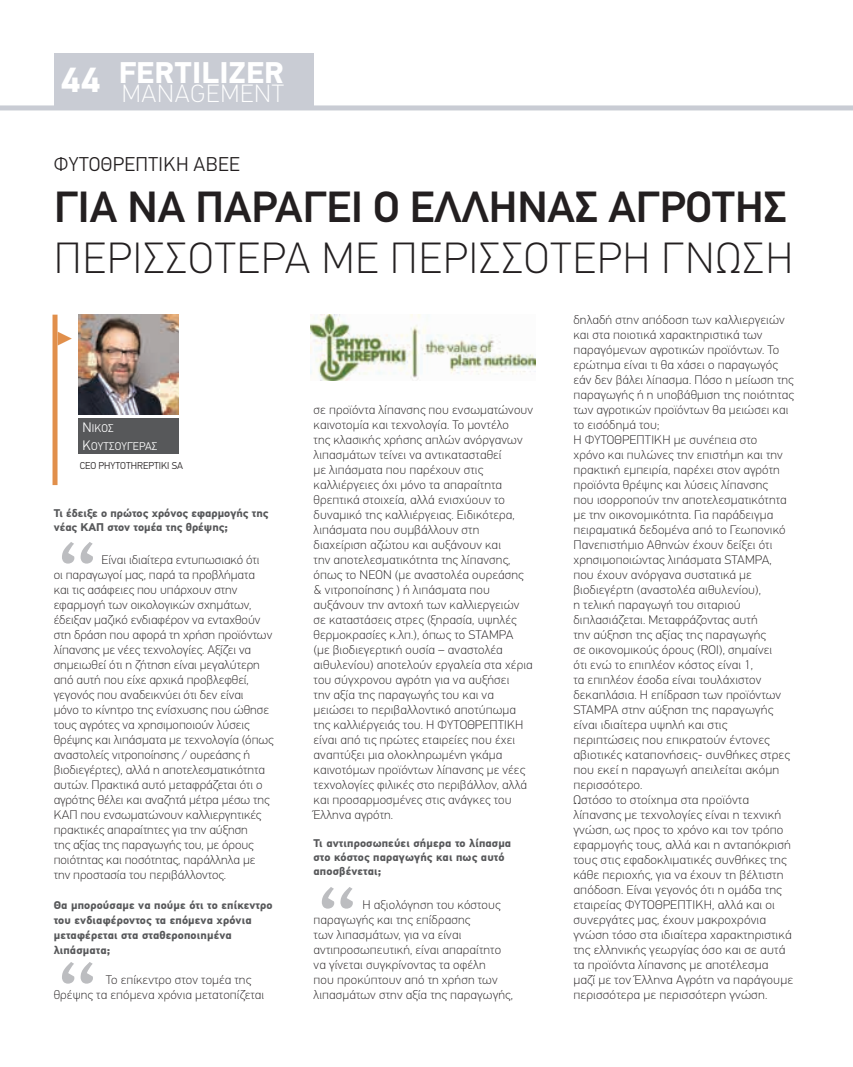
<style>
.page{position:relative;width:853px;height:1067px;background:#fff}
.page>*{position:absolute;margin:0;border:0;box-sizing:border-box;transform-origin:0 0}
.t1{font:300 97.88px "Zine Serif Dis GR";color:#bcbdc0;scale:1.15 1}
.t2{font:100 43.75px "PF Din Text Pro";letter-spacing:.03em;color:#231f20}
.t3{font:500 43.75px "PF Din Text Pro";color:#231f20}
.t4{font:700 30px "PF Din Text Pro";letter-spacing:.01em;color:#fff}
.t5{font:100 25px "PF Din Text Pro";letter-spacing:.03em;color:#fff}
.t6{font:300 20px "PF Din Text Pro";letter-spacing:.02em;color:#231f20}
.t7{font:100 12.5px/15px "PF Din Text Pro";letter-spacing:.01em;color:#231f20;scale:1.05 1}
.t8{font:700 11.25px/13.8px "PF Din Text Pro";letter-spacing:.01em;color:#57585a;scale:1.05 1}
.t9{font:300 11.25px/18.5px "PF Din Text Pro";letter-spacing:.01em;color:#fff}
.t10{font:300 10px "PF Din Text Pro";color:#231f20}
.s1{font-size:35px}
.s2{font-size:13.75px}
</style>
<div class="page">
<div style="left:0;top:105px;width:853px;height:5px;background:#c9ccd4"></div>
<div style="left:54px;top:54px;width:260px;height:53px;background:#c9ccd4"></div>
<div style="left:78px;top:418px;width:100px;height:36px;background:#57585a"></div>
<img style="left:78px;top:315px;width:100px;height:100px">
<div style="left:53px;top:315px;width:5px;height:170px;background:#e18f4b"></div>
<img style="left:311px;top:315px;width:224px;height:66px">
<h3 class="t4" style="left:61px;top:55px;width:225px"><span class="s1">44</span> FERTILIZER</h3>
<h3 class="t5" style="left:122px;top:79px;width:164px">MANAGEMENT</h3>
<h3 class="t6" style="left:54px;top:152px;width:188px">ΦΥΤΟΘΡΕΠΤΙΚΗ ΑΒΕΕ</h3>
<h2 class="t3" style="left:54px;top:181px;width:734px">ΓΙΑ ΝΑ ΠΑΡΑΓΕΙ Ο ΕΛΛΗΝΑΣ ΑΓΡΟΤΗΣ</h2>
<h2 class="t2" style="left:54px;top:233px;width:740px">ΠΕΡΙΣΣΟΤΕΡΑ ΜΕ ΠΕΡΙΣΣΟΤΕΡΗ ΓΝΩΣΗ</h2>
<p class="t9" style="left:83px;top:419px;width:76px"><span class="s2">Ν</span>ΙΚΟΣ<br><span class="s2">Κ</span>ΟΥΤΣΟΥΓΕΡΑΣ</p>
<p class="t10" style="left:80px;top:459px;width:105px">CEO PHYTOTHREPTIKI SA</p>
<p class="t8" style="left:54px;top:507px;width:206px">Τι έδειξε ο πρώτος χρόνος εφαρµογής της νέας ΚΑΠ στον τοµέα της θρέψης;</p>
<h1 class="t1" style="left:54px;top:532px;width:43px">“</h1>
<p class="t7" style="left:54px;top:552px;width:211px;text-indent:48px">Είναι ιδιαίτερα εντυπωσιακό ότι<br>οι παραγωγοί µας, παρά τα προβλήµατα<br>και τις ασάφειες που υπάρχουν στην εφαρµογή των οικολογικών σχηµάτων, έδειξαν µαζικό ενδιαφέρον να ενταχθούν στη δράση που αφορά τη χρήση προϊόντων λίπανσης µε νέες τεχνολογίες. Αξίζει να σηµειωθεί ότι η ζήτηση είναι µεγαλύτερη από αυτή που είχε αρχικά προβλεφθεί, γεγονός που αναδεικνύει ότι δεν είναι<br>µόνο το κίνητρο της ενίσχυσης που ώθησε τους αγρότες να χρησιµοποιούν λύσεις θρέψης και λιπάσµατα µε τεχνολογία (όπως αναστολείς νιτροποίησης / ουρεάσης ή βιοδιεγέρτες), αλλά η αποτελεσµατικότητα αυτών. Πρακτικά αυτό µεταφράζεται ότι ο αγρότης θέλει και αναζητά µέτρα µέσω της ΚΑΠ που ενσωµατώνουν καλλιεργητικές πρακτικές απαραίτητες για την αύξηση<br>της αξίας της παραγωγής του, µε όρους ποιότητας και ποσότητας, παράλληλα µε την προστασία του περιβάλλοντος.</p>
<p class="t8" style="left:54px;top:898px;width:210px;line-height:15px">Θα µπορούσαµε να πούµε ότι το επίκεντρο του ενδιαφέροντος τα επόµενα χρόνια µεταφέρεται στα σταθεροποιηµένα λιπάσµατα;</p>
<h1 class="t1" style="left:54px;top:952px;width:43px">“</h1>
<p class="t7" style="left:54px;top:972px;width:202px;text-indent:52px">Το επίκεντρο στον τοµέα της θρέψης τα επόµενα χρόνια µετατοπίζεται</p>
<p class="t7" style="left:314px;top:402px;width:211px">σε προϊόντα λίπανσης που ενσωµατώνουν καινοτοµία και τεχνολογία. Το µοντέλο<br>της κλασικής χρήσης απλών ανόργανων λιπασµάτων τείνει να αντικατασταθεί<br>µε λιπάσµατα που παρέχουν στις καλλιέργειες όχι µόνο τα απαραίτητα θρεπτικά στοιχεία, αλλά ενισχύουν το δυναµικό της καλλιέργειας. Ειδικότερα, λιπάσµατα που συµβάλλουν στη διαχείριση αζώτου και αυξάνουν και<br>την αποτελεσµατικότητα της λίπανσης, όπως το ΝΕΟΝ (µε αναστολέα ουρεάσης &amp; νιτροποίησης ) ή λιπάσµατα που αυξάνουν την αντοχή των καλλιεργειών σε καταστάσεις στρες (ξηρασία, υψηλές θερµοκρασίες κ.λπ.), όπως το STAMPA<br>(µε βιοδιεγερτική ουσία – αναστολέα αιθυλενίου) αποτελούν εργαλεία στα χέρια του σύγχρονου αγρότη για να αυξήσει<br>την αξία της παραγωγής του και να µειώσει το περιβαλλοντικό αποτύπωµα της καλλιέργειάς του. Η ΦΥΤΟΘΡΕΠΤΙΚΗ είναι από τις πρώτες εταιρείες που έχει αναπτύξει µια ολοκληρωµένη γκάµα καινοτόµων προϊόντων λίπανσης µε νέες τεχνολογίες φιλικές στο περιβάλλον, αλλά και προσαρµοσµένες στις ανάγκες του Έλληνα αγρότη.</p>
<p class="t8" style="left:314px;top:837px;width:190px">Τι αντιπροσωπεύει σήµερα το λίπασµα στο κόστος παραγωγής και πως αυτό αποσβένεται;</p>
<h1 class="t1" style="left:314px;top:877px;width:43px">“</h1>
<p class="t7" style="left:314px;top:897px;width:191px;text-indent:49px">Η αξιολόγηση του κόστους παραγωγής και της επίδρασης<br>των λιπασµάτων, για να είναι αντιπροσωπευτική, είναι απαραίτητο να γίνεται συγκρίνοντας τα οφέλη<br>που προκύπτουν από τη χρήση των λιπασµάτων στην αξία της παραγωγής,</p>
<p class="t7" style="left:573px;top:312px;width:212px">δηλαδή στην απόδοση των καλλιεργειών και στα ποιοτικά χαρακτηριστικά των παραγόµενων αγροτικών προϊόντων. Το ερώτηµα είναι τι θα χάσει ο παραγωγός εάν δεν βάλει λίπασµα. Πόσο η µείωση της παραγωγής ή η υποβάθµιση της ποιότητας των αγροτικών προϊόντων θα µειώσει και το εισόδηµά του;<br>Η ΦΥΤΟΘΡΕΠΤΙΚΗ µε συνέπεια στο<br>χρόνο και πυλώνες την επιστήµη και την πρακτική εµπειρία, παρέχει στον αγρότη προϊόντα θρέψης και λύσεις λίπανσης<br>που ισορροπούν την αποτελεσµατικότητα µε την οικονοµικότητα. Για παράδειγµα πειραµατικά δεδοµένα από το Γεωπονικό Πανεπιστήµιο Αθηνών έχουν δείξει ότι χρησιµοποιώντας λιπάσµατα STAMPA, που έχουν ανόργανα συστατικά µε βιοδιεγέρτη (αναστολέα αιθυλενίου),<br>η τελική παραγωγή του σιταριού διπλασιάζεται. Μεταφράζοντας αυτή<br>την αύξηση της αξίας της παραγωγής<br>σε οικονοµικούς όρους (ROI), σηµαίνει<br>ότι ενώ το επιπλέον κόστος είναι 1,<br>τα επιπλέον έσοδα είναι τουλάχιστον δεκαπλάσια. Η επίδραση των προϊόντων STAMPA στην αύξηση της παραγωγής είναι ιδιαίτερα υψηλή και στις περιπτώσεις που επικρατούν έντονες αβιοτικές καταπονήσεις- συνθήκες στρες που εκεί η παραγωγή απειλείται ακόµη περισσότερο.<br>Ωστόσο το στοίχηµα στα προϊόντα λίπανσης µε τεχνολογίες είναι η τεχνική γνώση, ως προς το χρόνο και τον τρόπο εφαρµογής τους, αλλά και η ανταπόκρισή τους στις εφαδοκλιµατικές συνθήκες της κάθε περιοχής, για να έχουν τη βέλτιστη απόδοση. Είναι γεγονός ότι η οµάδα της εταιρείας ΦΥΤΟΘΡΕΠΤΙΚΗ, αλλά και οι συνεργάτες µας, έχουν µακροχρόνια γνώση τόσο στα ιδιαίτερα χαρακτηριστικά της ελληνικής γεωργίας όσο και σε αυτά τα προϊόντα λίπανσης µε αποτέλεσµα<br>µαζί µε τον Έλληνα Αγρότη να παράγουµε περισσότερα µε περισσότερη γνώση.</p>
</div>
